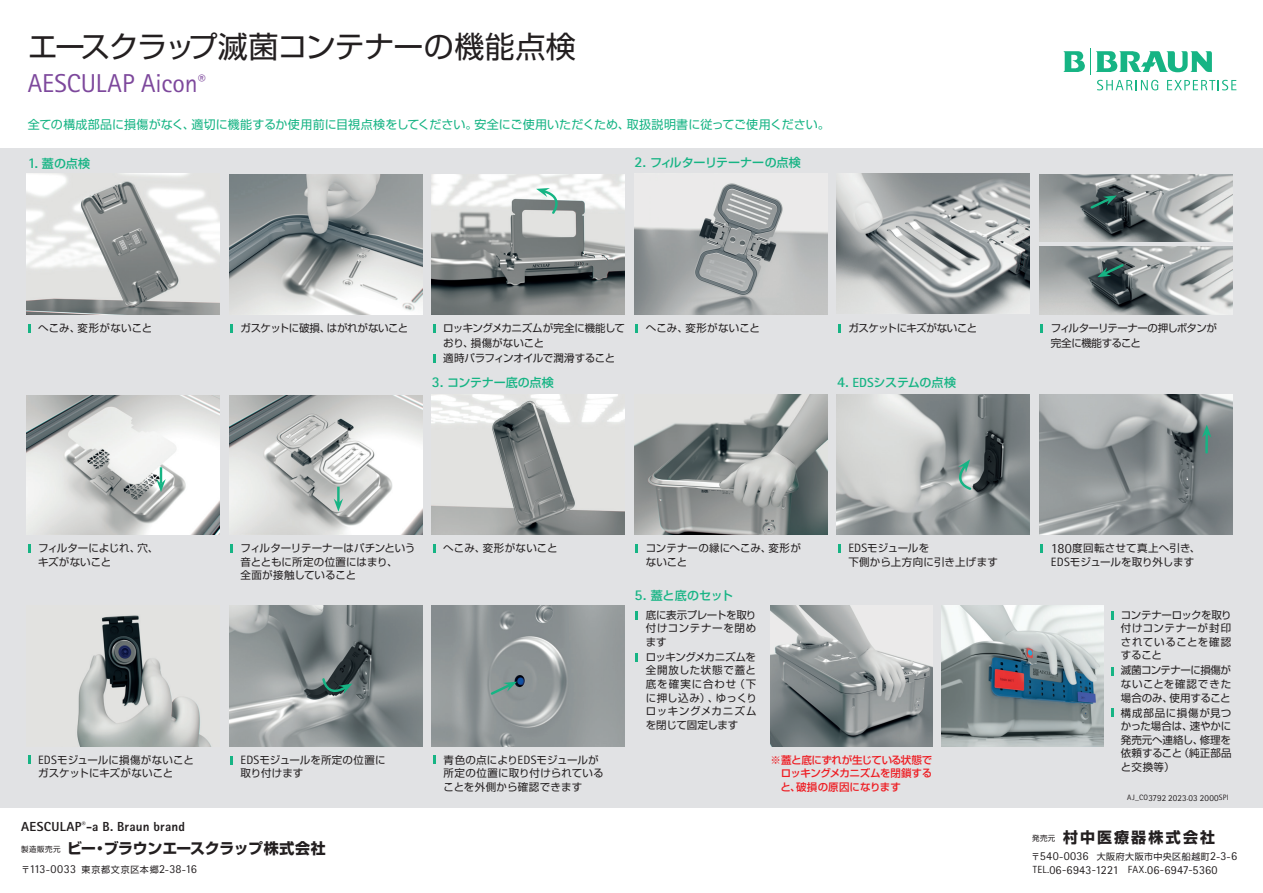
<style>
.page{position:relative;width:1263px;height:893px;background:#fff}
.page>*{position:absolute;margin:0;border:0;box-sizing:border-box;transform-origin:0 0}
.t1{font:30px "Shin Go Pro";letter-spacing:-.03em;color:#231f20}
.t2{font:25.8px "Rotis Sans Serif";letter-spacing:.005em;color:#7d489c}
.t3{font:700 15px "Shin Go";letter-spacing:-.025em;color:#231f20}
.t4{font:700 15px "Shin Go";letter-spacing:.145em;color:#231f20}
.t5{font:800 13.2px "Rotis Sans Serif";letter-spacing:.02em;color:#231f20}
.t6{font:12.15px "Rotis Sans Serif";letter-spacing:.02em;color:#231f20}
.t7{font:12px "Shin Go Pro";color:#16b484}
.t8{font:500 12px "Shin Go Pro";letter-spacing:-.015em;color:#16b484}
.t9{font:10.5px/13.5px "Shin Go Pro";color:#231f20}
.t10{font:10.5px/15px "Shin Go Pro";letter-spacing:-.025em;color:#231f20}
.t11{font:10.5px/13.5px "Shin Go Pro";letter-spacing:.02em;color:#231f20}
.t12{font:500 10.5px/13.5px "Shin Go Pro";letter-spacing:-.03em;color:#ee1d23;text-align:justify}
.t13{font:10.5px "Shin Go Pro";letter-spacing:.025em;color:#231f20}
.t14{font:10.5px/15px "Shin Go Pro";letter-spacing:-.065em;color:#231f20}
.t15{font:10.5px "Shin Go Pro";letter-spacing:-.035em;color:#231f20}
.t16{font:10.5px "Shin Go Pro";letter-spacing:-.055em;color:#231f20}
.t17{font:9.15px "Rotis Sans Serif";letter-spacing:.01em;color:#231f20}
.t18{font:9px "Shin Go Pro";letter-spacing:.05em;color:#231f20}
.s1{font-family:"Rotis Sans Serif";font-weight:700;font-size:15px}
.s2{font-family:"Rotis Sans Serif";font-weight:700;font-size:13.2px}
.s3{font-family:"Rotis Sans Serif";font-size:12.15px}
.s4{font-family:"Rotis Sans Serif";font-size:14.1px}
.s5{font-weight:400;font-size:7.5px}
.s6{font-family:"Shin Go Pro"}
.s7{font-family:"Shin Go Pro";font-size:9px}
.s8{font-size:10.35px}
.s9{font-size:7.8px}
.s10{font-family:"Rotis Sans Serif";font-size:10.35px}
</style>
<div class="page">
<svg style="left:1063px;top:48px;width:173px;height:42px"></svg>
<div style="left:0;top:149px;width:1263px;height:659px;background:#e1e2e4"></div>
<svg style="left:230px;top:544px;width:3px;height:8px"></svg>
<svg style="left:433px;top:755px;width:2px;height:9px"></svg>
<svg style="left:433px;top:544px;width:2px;height:8px"></svg>
<svg style="left:838px;top:544px;width:2px;height:8px"></svg>
<svg style="left:1041px;top:544px;width:2px;height:8px"></svg>
<svg style="left:28px;top:544px;width:2px;height:8px"></svg>
<svg style="left:28px;top:324px;width:2px;height:9px"></svg>
<svg style="left:635px;top:324px;width:3px;height:9px"></svg>
<svg style="left:838px;top:324px;width:2px;height:9px"></svg>
<svg style="left:1040px;top:324px;width:3px;height:9px"></svg>
<svg style="left:230px;top:324px;width:3px;height:9px"></svg>
<svg style="left:433px;top:324px;width:2px;height:9px"></svg>
<svg style="left:433px;top:354px;width:2px;height:9px"></svg>
<svg style="left:28px;top:755px;width:2px;height:9px"></svg>
<svg style="left:635px;top:544px;width:3px;height:8px"></svg>
<img style="left:27px;top:174px;width:193px;height:141px">
<img style="left:229px;top:174px;width:193px;height:141px">
<img style="left:634px;top:174px;width:193px;height:141px">
<img style="left:837px;top:174px;width:193px;height:140px">
<img style="left:432px;top:174px;width:193px;height:141px">
<svg style="left:536px;top:188px;width:29px;height:27px"></svg>
<img style="left:1039px;top:247px;width:193px;height:68px">
<img style="left:1039px;top:174px;width:193px;height:68px">
<svg style="left:1088px;top:195px;width:29px;height:16px"></svg>
<svg style="left:1097px;top:262px;width:29px;height:15px"></svg>
<img style="left:229px;top:395px;width:193px;height:140px">
<img style="left:837px;top:394px;width:193px;height:141px">
<img style="left:27px;top:395px;width:193px;height:140px">
<hr style="left:337px;top:487px;width:3px;height:16px;background:#16b484">
<svg style="left:334px;top:498px;width:9px;height:13px"></svg>
<svg style="left:156px;top:467px;width:10px;height:25px"></svg>
<img style="left:432px;top:394px;width:193px;height:141px">
<img style="left:1039px;top:394px;width:193px;height:141px">
<svg style="left:952px;top:459px;width:20px;height:32px"></svg>
<hr style="left:1205px;top:433px;width:3px;height:19px;background:#16b484">
<svg style="left:1202px;top:425px;width:9px;height:13px"></svg>
<img style="left:634px;top:394px;width:193px;height:140px">
<img style="left:432px;top:605px;width:193px;height:141px">
<img style="left:941px;top:605px;width:162px;height:141px">
<img style="left:770px;top:605px;width:162px;height:141px">
<img style="left:77px;top:615px;width:134px;height:131px">
<img style="left:229px;top:605px;width:193px;height:141px">
<svg style="left:321px;top:677px;width:31px;height:21px"></svg>
<svg style="left:489px;top:682px;width:28px;height:15px"></svg>
<svg style="left:230px;top:756px;width:3px;height:8px"></svg>
<svg style="left:1111px;top:611px;width:2px;height:8px"></svg>
<svg style="left:1111px;top:667px;width:2px;height:8px"></svg>
<svg style="left:1111px;top:708px;width:2px;height:9px"></svg>
<svg style="left:635px;top:611px;width:3px;height:8px"></svg>
<svg style="left:635px;top:653px;width:3px;height:9px"></svg>
<h1 class="t1" style="left:28px;top:22px;width:550px">エースクラップ滅菌コンテナーの機能点検</h1>
<h2 class="t2" style="left:28px;top:69px;width:179px">AESCULAP Aicon<sup>®</sup></h2>
<p class="t7" style="left:28px;top:114px;width:804px">全ての構成部品に損傷がなく、適切に機能するか使用前に目視点検をしてください。安全にご使用いただくため、取扱説明書に従ってご使用ください。</p>
<p class="t8" style="left:28px;top:154px;width:64px"><span class="s1">1</span><span class="s2">.</span> 蓋の点検</p>
<p class="t8" style="left:634px;top:153px;width:168px"><span class="s1">2</span><span class="s2">.</span> フィルターリテーナーの点検</p>
<p class="t13" style="left:38px;top:320px;width:116px">へこみ、変形がないこと</p>
<p class="t15" style="left:241px;top:320px;width:169px">ガスケットに破損、はがれがないこと</p>
<p class="t10" style="left:443px;top:320px;width:183px">ロッキングメカニズムが完全に機能しており、損傷がないこと<br>適時パラフィンオイルで潤滑すること</p>
<p class="t13" style="left:646px;top:320px;width:116px">へこみ、変形がないこと</p>
<p class="t16" style="left:848px;top:320px;width:130px">ガスケットにキズがないこと</p>
<p class="t14" style="left:1051px;top:320px;width:168px">フィルターリテーナーの押しボタンが完全に機能すること</p>
<p class="t8" style="left:432px;top:372px;width:123px"><span class="s1">3</span><span class="s2">.</span> コンテナー底の点検</p>
<p class="t8" style="left:837px;top:372px;width:120px"><span class="s1">4</span><span class="s2">. EDS</span>システムの点検</p>
<p class="t9" style="left:241px;top:540px;width:176px">フィルターリテーナーはパチンという音とともに所定の位置にはまり、<br>全面が接触していること</p>
<p class="t13" style="left:443px;top:540px;width:116px">へこみ、変形がないこと</p>
<p class="t9" style="left:848px;top:540px;width:151px"><span class="s3">EDS</span>モジュールを<br>下側から上方向に引き上げます</p>
<p class="t9" style="left:1051px;top:540px;width:151px"><span class="s4">180</span>度回転させて真上へ引き、<br><span class="s3">EDS</span>モジュールを取り外します</p>
<p class="t9" style="left:38px;top:540px;width:122px">フィルターによじれ、穴、キズがないこと</p>
<p class="t9" style="left:646px;top:540px;width:157px">コンテナーの縁にへこみ、変形がないこと</p>
<p class="t9" style="left:38px;top:752px;width:157px"><span class="s3">EDS</span>モジュールに損傷がないことガスケットにキズがないこと</p>
<p class="t9" style="left:241px;top:752px;width:146px"><span class="s3">EDS</span>モジュールを所定の位置に取り付けます</p>
<p class="t11" style="left:444px;top:752px;width:162px">青色の点により<span class="s3">EDS</span>モジュールが所定の位置に取り付けられていることを外側から確認できます</p>
<p class="t5" style="left:21px;top:819px;width:165px">AESCULAP<sup>®</sup>-a B. Braun brand</p>
<h3 class="t3" style="left:21px;top:838px;width:306px"><span class="s5">製造販売元</span> ビー<span class="s6">・</span>ブラウンエースクラップ株式会社</h3>
<p class="t6" style="left:21px;top:862px;width:177px"><span class="s7">〒</span>113<span class="s8">-</span>0033 <span class="s7">東京都文京区本郷</span>2<span class="s8">-</span>38<span class="s8">-</span>16</p>
<p class="t8" style="left:634px;top:586px;width:100px"><span class="s1">5</span><span class="s2">.</span> 蓋と底のセット</p>
<p class="t9" style="left:646px;top:607px;width:112px;text-align:justify">底に表示プレートを取り付けコンテナーを閉めます</p>
<p class="t9" style="left:646px;top:649px;width:113px;text-align:justify">ロッキングメカニズムを全開放した状態で蓋と底を確実に合わせ（下に押し込み）、ゆっくりロッキングメカニズムを閉じて固定します</p>
<p class="t12" style="left:780px;top:752px;width:154px;text-indent:-10px">※蓋と底にずれが生じている状態でロッキングメカニズムを閉鎖すると、破損の原因になります</p>
<p class="t9" style="left:1121px;top:607px;width:112px;text-align:justify">コンテナーロックを取り付けコンテナーが封印されていることを確認すること</p>
<p class="t9" style="left:1121px;top:662px;width:112px;text-align:justify">滅菌コンテナーに損傷がないことを確認できた場合のみ、使用すること</p>
<p class="t9" style="left:1121px;top:704px;width:112px;text-align:justify">構成部品に損傷が見つかった場合は、速やかに発売元へ連絡し、修理を依頼すること（純正部品と交換等）</p>
<p class="t17" style="left:1127px;top:792px;width:103px"><span class="s9">AJ_CO</span>3792 2023<span class="s9">.</span>03 2000<span class="s9">SPI</span></p>
<h3 class="t4" style="left:1032px;top:827px;width:185px"><sup>発売元</sup> 村中医療器株式会社</h3>
<p class="t18" style="left:1031px;top:849px;width:207px">〒<span class="s3">540</span><span class="s10">-</span><span class="s3">0036</span> 大阪府大阪市中央区船越町<span class="s3">2</span><span class="s10">-</span><span class="s3">3</span><span class="s10">-</span><span class="s3">6</span></p>
<p class="t6" style="left:1033px;top:862px;width:186px"><span class="s8">TEL.</span>06<span class="s8">-</span>6943<span class="s8">-</span>1221 <span class="s8">FAX.</span>06<span class="s8">-</span>6947<span class="s8">-</span>5360</p>
</div>
